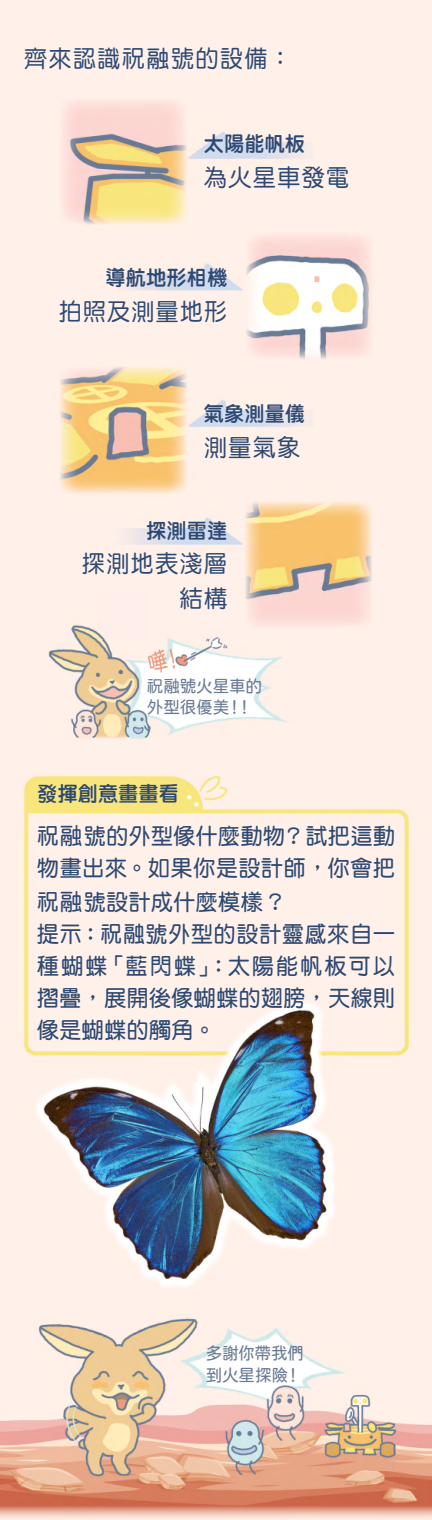
<style>
.page{position:relative;width:432px;height:1520px;background:#fff}
.page>*{position:absolute;margin:0;border:0;box-sizing:border-box;transform-origin:0 0}
.t1{font:24px "DF Yuan HK W5";letter-spacing:.05em;color:#2d4973}
.t2{font:22.4px "DF Yuan HK W7";letter-spacing:.03em;color:#2d4973}
.t3{font:22.4px "DF Yuan HK W7";letter-spacing:.11em;color:#2d4973}
.t4{font:20.8px "DF Yuan HK W8";letter-spacing:.005em;color:#2d4973}
.t5{font:17.2px "jf openhuninn 2.0";letter-spacing:-.015em;color:#697a94}
.s1{font-family:"jf openhuninn 2.0";font-size:24.4px}
.s2{font-family:"jf openhuninn 2.0";font-size:24px}
</style>
<div class="page">
<img style="left:0;top:0;width:432px;height:1520px">
<svg style="left:148px;top:649px;width:27px;height:24px"></svg>
<p class="t1" style="left:24px;top:45px;width:270px">齊來認識祝<span class="s1">融</span>號的設備：</p>
<p class="t4" style="left:204px;top:133px;width:103px">太陽能帆板</p>
<p class="t1" style="left:204px;top:164px;width:147px">為火星車發電</p>
<p class="t4" style="left:106px;top:267px;width:123px">導航地形相機</p>
<p class="t1" style="left:59px;top:298px;width:170px">拍照及測量地形</p>
<p class="t4" style="left:204px;top:402px;width:103px">氣象測量儀</p>
<p class="t1" style="left:204px;top:434px;width:98px">測量氣象</p>
<p class="t4" style="left:146px;top:519px;width:83px">探測雷達</p>
<p class="t1" style="left:82px;top:551px;width:147px">探測地表淺層</p>
<p class="t1" style="left:179px;top:586px;width:49px">結構</p>
<p class="t5" style="left:147px;top:675px;width:117px">祝融號火星車的</p>
<p class="t5" style="left:147px;top:696px;width:107px">外型很優美！！</p>
<p class="t4" style="left:37px;top:783px;width:143px">發揮創意畫畫看</p>
<p class="t2" style="left:37px;top:823px;width:359px">祝<span class="s2">融</span>號的外型像什麼動物? 試把這動</p>
<p class="t2" style="left:37px;top:855px;width:359px">物畫出來。如果你是設計師，你會把</p>
<p class="t2" style="left:37px;top:890px;width:246px">祝<span class="s2">融</span>號設計成什麼模樣 ?</p>
<p class="t2" style="left:37px;top:922px;width:359px">提示：祝融號外型的設計靈感來自一</p>
<p class="t3" style="left:37px;top:954px;width:359px">種蝴蝶「藍閃蝶」：太陽能帆板可以</p>
<p class="t2" style="left:37px;top:986px;width:359px">摺疊，展開後像蝴蝶的翅膀，天線則</p>
<p class="t2" style="left:37px;top:1018px;width:180px">像是蝴蝶的觸角。</p>
<p class="t5" style="left:206px;top:1342px;width:100px">多謝你帶我們</p>
<p class="t5" style="left:206px;top:1364px;width:97px">到火星探險！</p>
</div>
